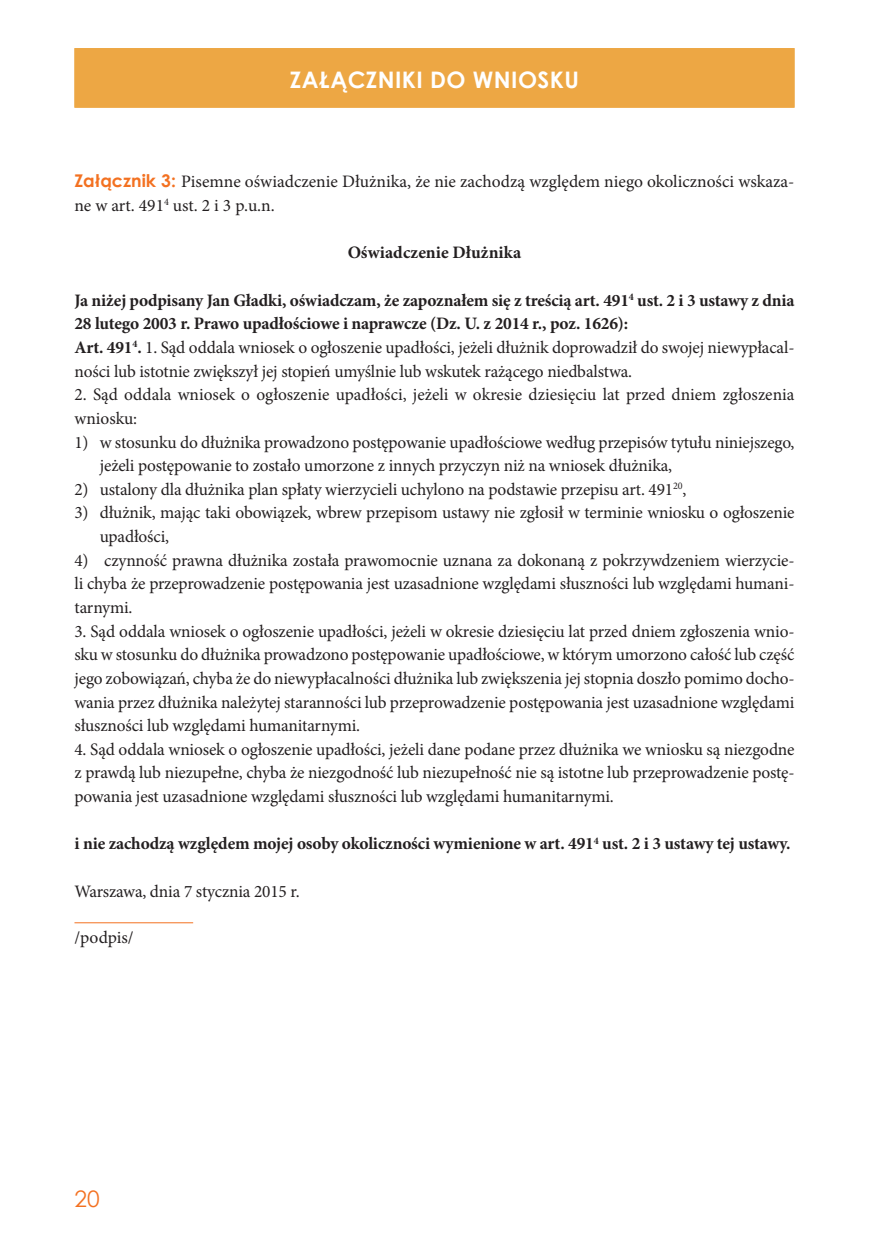
<style>
.page{position:relative;width:869px;height:1241px;background:#fff}
.page>*{position:absolute;margin:0;border:0;box-sizing:border-box;transform-origin:0 0}
.t1{font:700 22.75px "Century Gothic";letter-spacing:.02em;color:#fff}
.t2{font:22.75px "Century Gothic";color:#f37121}
.t3{font:17.5px/23.6px "Minion Pro";letter-spacing:-.01em;color:#231f20}
.t4{font:700 17.5px/23.6px "Minion Pro";letter-spacing:-.01em;color:#231f20}
.s1{font-family:"Century Gothic";font-weight:700;color:#f37121}
.s2{font-weight:400}
</style>
<div class="page">
<div style="left:74px;top:48px;width:720px;height:60px;background:#eda744"></div>
<hr style="left:74px;top:922px;width:119px;height:1px;background:#f37121">
<h1 class="t1" style="left:290px;top:62px;width:71px">ZAŁĄCZNIKI</h1>
<h1 class="t1" style="left:430px;top:62px;width:59px">DO WNIOSKU</h1>
<h1 class="t1" style="left:375px;top:62px;width:120px">PORADNIK</h1>
<p class="t3" style="left:74px;top:170px;width:721px"><span class="s1">ZAŁĄCZNIK 3:</span> Pisemne oświadczenie Dłużnika, że nie zachodzą względem niego okoliczności wskaza&shy;ne w art. 491<sup>4</sup> ust. 2 i 3 p.u.n.</p>
<p class="t4" style="left:347px;top:241px;width:175px">Oświadczenie Dłużnika</p>
<p class="t4" style="left:74px;top:288px;width:721px">Ja niżej podpisany Jan Gładki, oświadczam, że zapoznałem się z treścią art. 491<sup>4</sup> ust. 2 i 3 ustawy z dnia 28 lutego 2003 r. Prawo upadłościowe i naprawcze (Dz. U. z 2014 r., poz. 1626):<br>Art. 491<sup>4</sup>. <span class="s2">1. Sąd oddala wniosek o ogłoszenie upadłości, jeżeli dłużnik doprowadził do swojej niewypłacal&shy;ności lub istotnie zwiększył jej stopień umyślnie lub wskutek rażącego niedbalstwa.</span></p>
<p class="t3" style="left:74px;top:383px;width:721px">2. Sąd oddala wniosek o ogłoszenie upadłości, jeżeli w okresie dziesięciu lat przed dniem zgłoszenia wniosku:</p>
<p class="t3" style="left:100px;top:430px;width:696px;text-indent:-25px">1) w stosunku do dłużnika prowadzono postępowanie upadłościowe według przepisów tytułu niniejszego, jeżeli postępowanie to zostało umorzone z innych przyczyn niż na wniosek dłużnika,</p>
<p class="t3" style="left:74px;top:477px;width:613px">2) ustalony dla dłużnika plan spłaty wierzycieli uchylono na podstawie przepisu art. 491<sup>20</sup>,</p>
<p class="t3" style="left:100px;top:501px;width:696px;text-indent:-25px">3) dłużnik, mając taki obowiązek, wbrew przepisom ustawy nie zgłosił w terminie wniosku o ogłoszenie upadłości,</p>
<p class="t3" style="left:74px;top:548px;width:721px;text-align:justify">4) czynność prawna dłużnika została prawomocnie uznana za dokonaną z pokrzywdzeniem wierzycie&shy;li chyba że przeprowadzenie postępowania jest uzasadnione względami słuszności lub względami humani&shy;tarnymi.</p>
<p class="t3" style="left:74px;top:619px;width:721px;text-align:justify">3. Sąd oddala wniosek o ogłoszenie upadłości, jeżeli w okresie dziesięciu lat przed dniem zgłoszenia wnio&shy;sku w stosunku do dłużnika prowadzono postępowanie upadłościowe, w którym umorzono całość lub część jego zobowiązań, chyba że do niewypłacalności dłużnika lub zwiększenia jej stopnia doszło pomimo docho&shy;wania przez dłużnika należytej staranności lub przeprowadzenie postępowania jest uzasadnione względami słuszności lub względami humanitarnymi.</p>
<p class="t3" style="left:74px;top:737px;width:721px;text-align:justify">4. Sąd oddala wniosek o ogłoszenie upadłości, jeżeli dane podane przez dłużnika we wniosku są niezgodne z prawdą lub niezupełne, chyba że niezgodność lub niezupełność nie są istotne lub przeprowadzenie postę&shy;powania jest uzasadnione względami słuszności lub względami humanitarnymi.</p>
<p class="t4" style="left:74px;top:831px;width:717px">i nie zachodzą względem mojej osoby okoliczności wymienione w art. 491<sup>4</sup> ust. 2 i 3 ustawy tej ustawy.</p>
<p class="t3" style="left:74px;top:879px;width:226px">Warszawa, dnia 7 stycznia 2015 r.</p>
<p class="t3" style="left:74px;top:925px;width:61px">/podpis/</p>
<h1 class="t2" style="left:74px;top:1182px;width:27px">20</h1>
</div>
